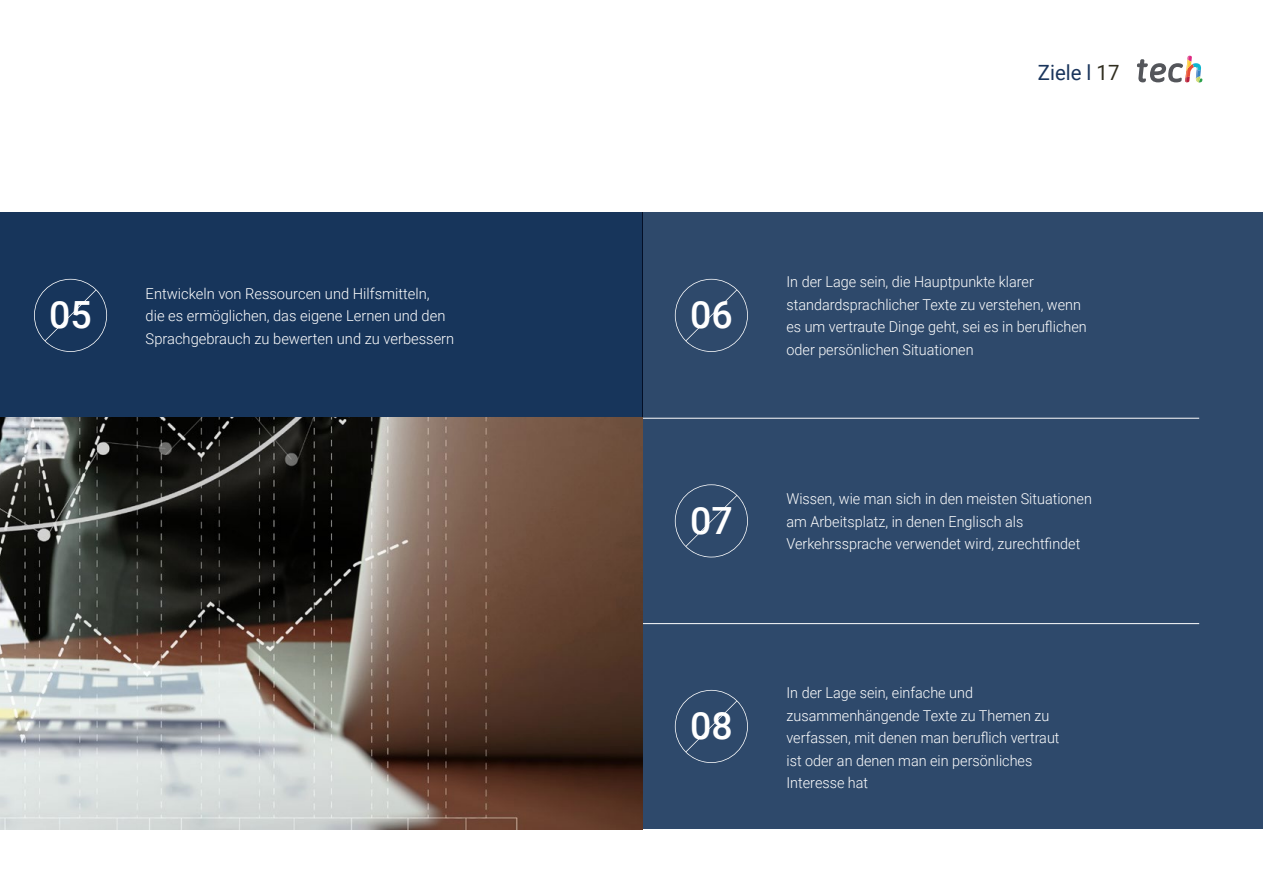
<style>
.page{position:relative;width:1263px;height:893px;background:#fff}
.page>*{position:absolute;margin:0;border:0;box-sizing:border-box;transform-origin:0 0}
.t1{font:500 37.5px "Roboto";color:#fff}
.t2{font:21px "Roboto";color:#1a355c}
.t3{font:300 15px/22.5px "Roboto";color:#fff;scale:.96 1}
.t4{font:300 15px/22.5px "Roboto";color:#fff}
.s1{color:#312e20}
</style>
<div class="page">
<svg style="left:1137px;top:56px;width:65px;height:27px"></svg>
<div style="left:0;top:213px;width:642px;height:616px;background:#17355b"></div>
<div style="left:642px;top:213px;width:621px;height:616px;background:#2e496b"></div>
<svg style="left:675px;top:279px;width:73px;height:73px"></svg>
<svg style="left:675px;top:690px;width:73px;height:73px"></svg>
<svg style="left:34px;top:279px;width:73px;height:73px"></svg>
<svg style="left:675px;top:484px;width:73px;height:73px"></svg>
<hr style="left:0;top:418px;width:1199px;height:1px;background:#fff">
<hr style="left:0;top:623px;width:1199px;height:1px;background:#fff">
<img style="left:0;top:418px;width:642px;height:411px">
<h1 class="t1" style="left:49px;top:288px;width:44px">05</h1>
<p class="t4" style="left:146px;top:281px;width:310px">Entwickeln von Ressourcen und Hilfsmitteln,<br>die es ermöglichen, das eigene Lernen und den<br>Sprachgebrauch zu bewerten und zu verbessern</p>
<h2 class="t2" style="left:1038px;top:57px;width:83px">Ziele l <span class="s1">17</span></h2>
<h1 class="t1" style="left:690px;top:288px;width:44px">06</h1>
<h1 class="t1" style="left:690px;top:494px;width:44px">07</h1>
<h1 class="t1" style="left:690px;top:699px;width:44px">08</h1>
<p class="t3" style="left:786px;top:270px;width:314px">In der Lage sein, die Hauptpunkte klarer standardsprachlicher Texte zu verstehen, wenn es um vertraute Dinge geht, sei es in beruflichen oder persönlichen Situationen</p>
<p class="t3" style="left:786px;top:487px;width:320px">Wissen, wie man sich in den meisten Situationen am Arbeitsplatz, in denen Englisch als<br>Verkehrssprache verwendet wird, zurechtfindet</p>
<p class="t3" style="left:786px;top:681px;width:286px">In der Lage sein, einfache und zusammenhängende Texte zu Themen zu verfassen, mit denen man beruflich vertraut ist oder an denen man ein persönliches<br>Interesse hat</p>
</div>
